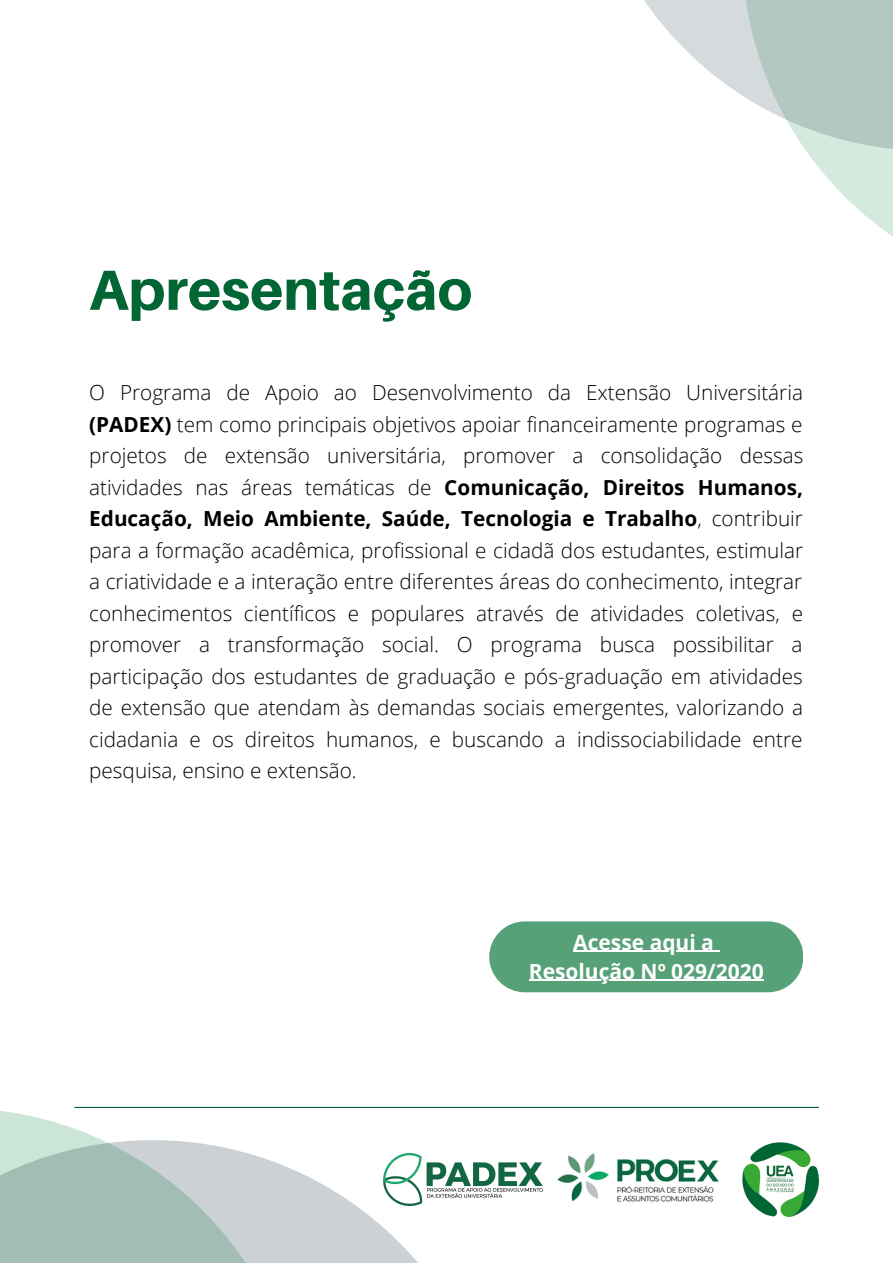
<style>
.page{position:relative;width:893px;height:1264px;background:#fff}
.page>*{position:absolute;margin:0;border:0;box-sizing:border-box;transform-origin:0 0}
.t1{font:800 56.55px "Aileron";color:#016633}
.t2{font:700 21px "Open Sans";color:#fff}
.t3{font:300 20.7px/31.5px "Open Sans";color:#000;text-align:justify}
.s1{font-weight:700}
</style>
<div class="page">
<img style="left:557px;top:1153px;width:162px;height:49px">
<img style="left:742px;top:1142px;width:76px;height:74px">
<hr style="left:74px;top:1106px;width:744px;height:1px;background:#016633">
<svg style="left:0;top:1107px;width:304px;height:33px"></svg>
<svg style="left:0;top:1140px;width:417px;height:122px"></svg>
<svg style="left:806px;top:151px;width:86px;height:85px;fill:#d5eade"></svg>
<svg style="left:644px;top:0;width:248px;height:151px"></svg>
<img style="left:383px;top:1153px;width:160px;height:52px">
<div style="left:489px;top:921px;width:314px;height:71px;background:#57a179;border-radius:35px"></div>
<hr style="left:573px;top:950px;width:140px;height:1px;background:#fff">
<hr style="left:529px;top:979px;width:234px;height:2px;background:#fff">
<p class="t1" style="left:89px;top:255px;width:384px">Apresentação</p>
<p class="t3" style="left:89px;top:376px;width:715px">O Programa de Apoio ao Desenvolvimento da Extensão Universitária <span class="s1">(PADEX)</span> tem como principais objetivos apoiar financeiramente programas e projetos de extensão universitária, promover a consolidação dessas atividades nas áreas temáticas de <span class="s1">Comunicação, Direitos Humanos, Educação, Meio Ambiente, Saúde, Tecnologia e Trabalho</span>, contribuir para a formação acadêmica, profissional e cidadã dos estudantes, estimular a criatividade e a interação entre diferentes áreas do conhecimento, integrar conhecimentos científicos e populares através de atividades coletivas, e promover a transformação social. O programa busca possibilitar a participação dos estudantes de graduação e pós-graduação em atividades de extensão que atendam às demandas sociais emergentes, valorizando a cidadania e os direitos humanos, e buscando a indissociabilidade entre pesquisa, ensino e extensão.</p>
<p class="t2" style="left:573px;top:927px;width:142px">Acesse aqui a</p>
<p class="t2" style="left:529px;top:956px;width:236px">Resolução Nº 029/2020</p>
</div>
